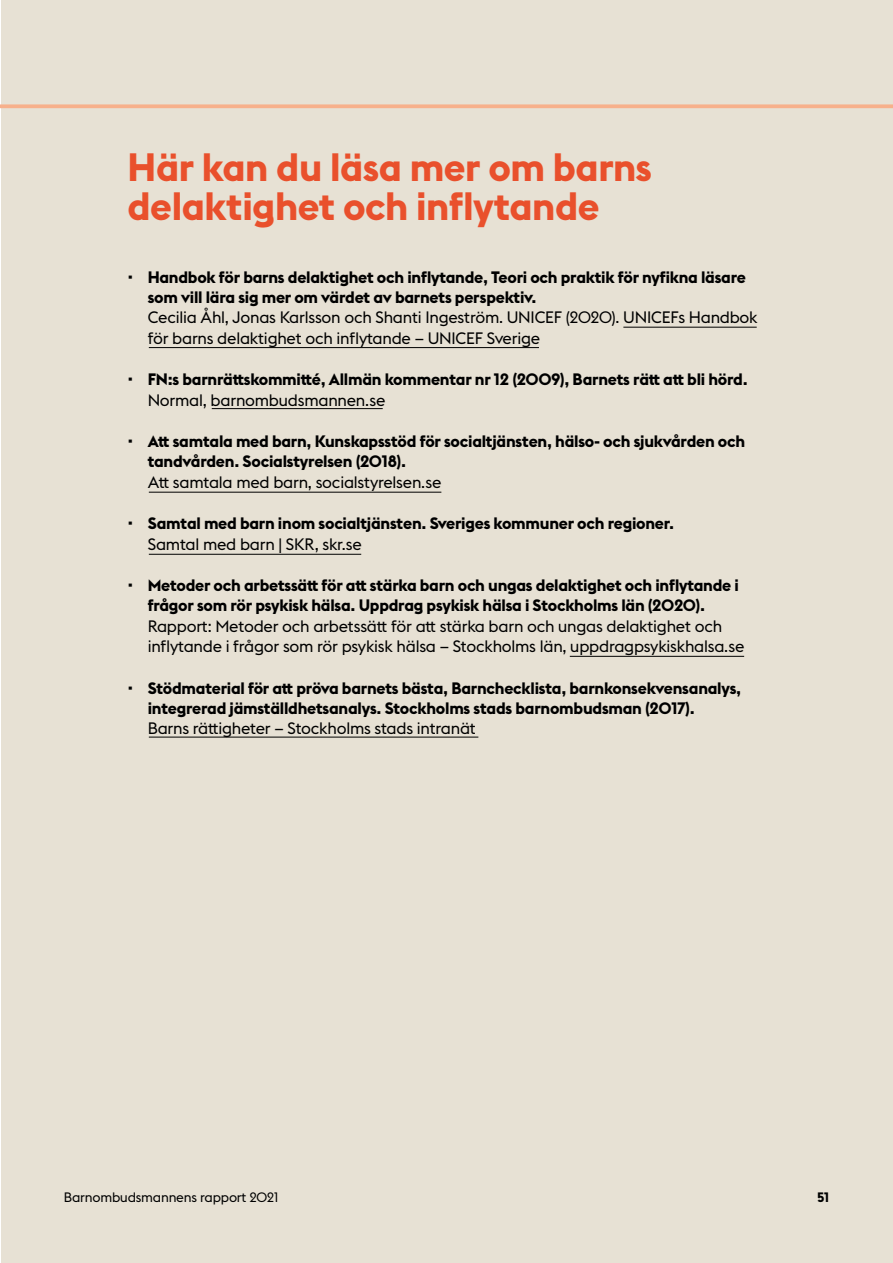
<style>
.page{position:relative;width:893px;height:1263px;background:#fff}
.page>*{position:absolute;margin:0;border:0;box-sizing:border-box;transform-origin:0 0}
.t1{font:700 39px/39px "Pbydwx Stockholm Type";letter-spacing:-.01em;color:#e9502c}
.t2{font:700 16.35px/20.1px "Pbydwx Stockholm Type";letter-spacing:-.015em;color:#000}
.t3{font:16.35px/20.1px "Qmmcct Stockholm Type";letter-spacing:-.015em;color:#000}
.t4{font:13.5px "Xlnddf Stockholm Type";letter-spacing:-.015em;color:#000}
.t5{font:700 13.5px "Pbydwx Stockholm Type";color:#000}
.s1{font-family:"Qmmcct Stockholm Type";font-weight:400}
.s2{font-family:"Pbydwx Stockholm Type";font-weight:700}
</style>
<div class="page">
<div style="left:1px;top:0;width:892px;height:1263px;background:#e7e1d4"></div>
<hr style="left:149px;top:737px;width:329px;height:1px;background:#000">
<hr style="left:570px;top:656px;width:174px;height:1px;background:#000">
<hr style="left:149px;top:554px;width:212px;height:1px;background:#000">
<hr style="left:149px;top:492px;width:292px;height:1px;background:#000">
<hr style="left:212px;top:408px;width:171px;height:1px;background:#000">
<hr style="left:149px;top:347px;width:390px;height:1px;background:#000">
<hr style="left:623px;top:327px;width:134px;height:1px;background:#000">
<svg style="left:0;top:104px;width:893px;height:4px;background:#f5b592"></svg>
<h1 class="t1" style="left:128px;top:146px;width:526px">Här kan du läsa mer om barns delaktighet och inflytande</h1>
<p class="t2" style="left:148px;top:267px;width:612px">Handbok för barns delaktighet och inflytande, Teori och praktik för nyfikna läsare som vill lära sig mer om värdet av barnets perspektiv.<br><span class="s1">Cecilia Åhl, Jonas Karlsson och Shanti Ingeström. UNICEF (2020). UNICEFs Handbok för barns delaktighet och inflytande – UNICEF Sverige</span></p>
<p class="t2" style="left:148px;top:369px;width:602px">FN:s barnrättskommitté, Allmän kommentar nr 12 (2009), Barnets rätt att bli hörd.<br><span class="s1">Normal, barnombudsmannen.se</span></p>
<p class="t2" style="left:148px;top:431px;width:599px">Att samtala med barn, Kunskapsstöd för socialtjänsten, hälso- och sjukvården och tandvården. Socialstyrelsen (2018).<br><span class="s1">Att samtala med barn, socialstyrelsen.se</span></p>
<p class="t2" style="left:148px;top:513px;width:528px">Samtal med barn inom socialtjänsten. Sveriges kommuner och regioner.<br><span class="s1">Samtal med barn | SKR, skr.se</span></p>
<p class="t3" style="left:148px;top:575px;width:598px"><span class="s2">Metoder och arbetssätt för att stärka barn och ungas delaktighet och inflytande i frågor som rör psykisk hälsa. Uppdrag psykisk hälsa i Stockholms län (2020).<br></span>Rapport: Metoder och arbetssätt för att stärka barn och ungas delaktighet och inflytande i frågor som rör psykisk hälsa – Stockholms län, uppdragpsykiskhalsa.se</p>
<p class="t2" style="left:148px;top:677px;width:595px">Stödmaterial för att pröva barnets bästa, Barnchecklista, barnkonsekvensanalys, integrerad jämställdhetsanalys. Stockholms stads barnombudsman (2017).<br><span class="s1">Barns rättigheter – Stockholms stads intranät</span></p>
<p class="t4" style="left:64px;top:1188px;width:216px">Barnombudsmannens rapport 2021</p>
<p class="t5" style="left:817px;top:1187px;width:14px">51</p>
</div>
